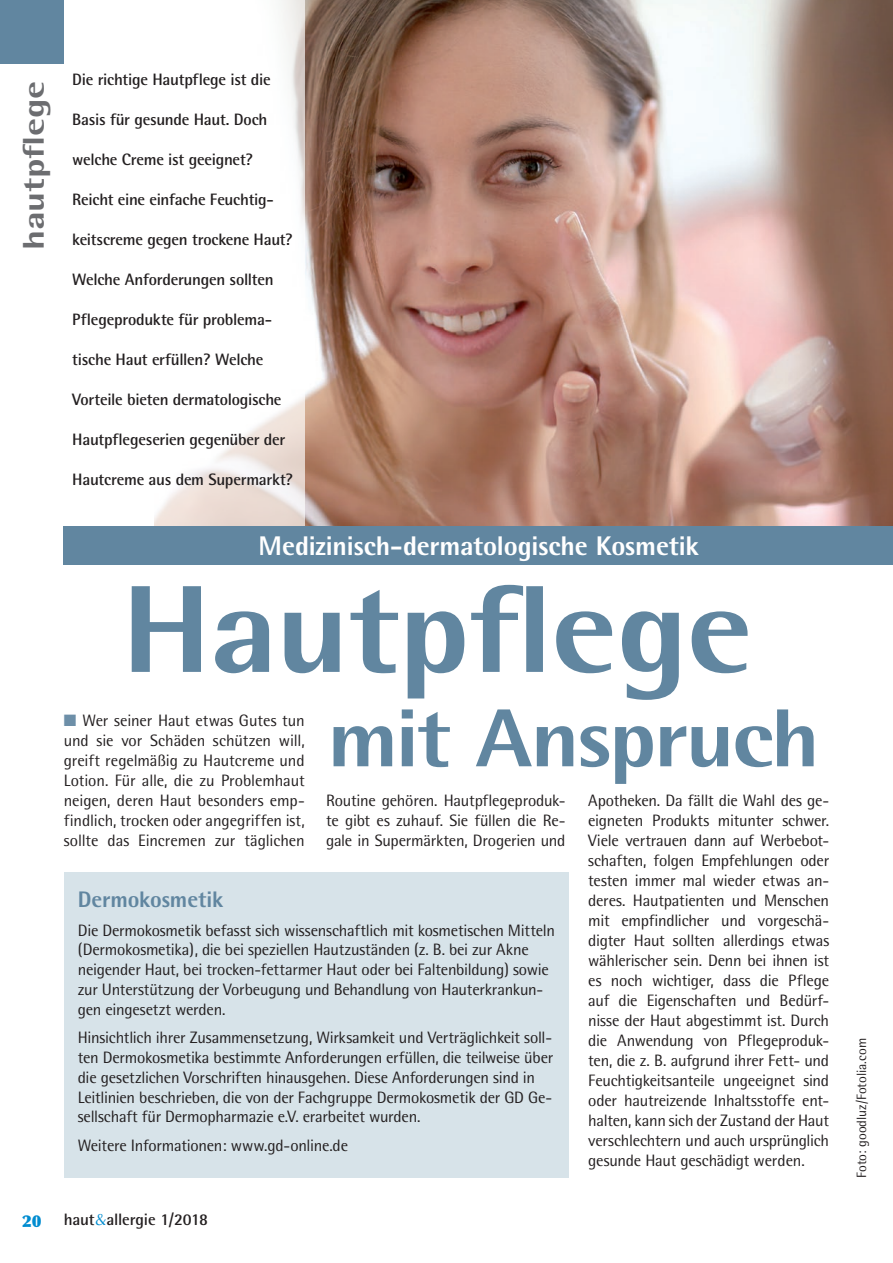
<style>
.page{position:relative;width:893px;height:1263px;background:#fff}
.page>*{position:absolute;margin:0;border:0;box-sizing:border-box;transform-origin:0 0}
.t1{font:800 124.2px "Rotis Semi Sans";letter-spacing:-.01em;color:#6186a0;scale:1.11 1}
.t2{font:800 82.35px "Rotis Semi Sans";letter-spacing:-.025em;color:#6186a0;scale:1.11 1}
.t3{font:800 30px "Rotis Semi Sans";letter-spacing:-.005em;color:#6c6d70;scale:1.25 1}
.t4{font:800 27px "Rotis Semi Sans";letter-spacing:-.005em;color:#fff}
.t5{font:800 22.5px "Rotis Semi Sans";letter-spacing:-.005em;color:#6186a0}
.t6{font:16.5px/20px "Rotis Semi Sans";letter-spacing:-.015em;color:#231f20;text-align:justify}
.t7{font:700 16.5px "Rotis Semi Sans";letter-spacing:-.015em;color:#231f20}
.t8{font:900 16.5px "Optima";color:#008cd0}
.t9{font:13.5px "Rotis Semi Sans";color:#231f20}
.s1{color:#6d8fa8}
.s2{font-family:"Optima";font-weight:400;color:#008cd0}
</style>
<div class="page">
<img style="left:305px;top:0;width:588px;height:527px">
<div style="left:0;top:0;width:64px;height:64px;background:#6186a0"></div>
<div style="left:64px;top:527px;width:829px;height:38px;background:#6186a0"></div>
<div style="left:64px;top:873px;width:504px;height:305px;background:#d7e3e9"></div>
<h3 class="t3" style="left:15px;top:250px;width:137px;rotate:-90deg">hautpflege</h3>
<p class="t7" style="left:72px;top:69px;width:200px">Die richtige Hautpflege ist die</p>
<p class="t7" style="left:72px;top:109px;width:197px">Basis für gesunde Haut. Doch</p>
<p class="t7" style="left:72px;top:149px;width:182px">welche Creme ist geeignet?</p>
<p class="t7" style="left:72px;top:189px;width:203px">Reicht eine einfache Feuchtig-</p>
<p class="t7" style="left:72px;top:229px;width:222px">keitscreme gegen trockene Haut?</p>
<p class="t7" style="left:72px;top:269px;width:203px">Welche Anforderungen sollten</p>
<p class="t7" style="left:72px;top:309px;width:201px">Pflegeprodukte für problema-</p>
<p class="t7" style="left:72px;top:349px;width:193px">tische Haut erfüllen? Welche</p>
<p class="t7" style="left:72px;top:389px;width:211px">Vorteile bieten dermatologische</p>
<p class="t7" style="left:72px;top:429px;width:215px">Hautpflegeserien gegenüber der</p>
<p class="t7" style="left:72px;top:469px;width:222px">Hautcreme aus dem Supermarkt?</p>
<h3 class="t4" style="left:259px;top:529px;width:442px">Medizinisch-dermatologische Kosmetik</h3>
<h1 class="t1" style="left:122px;top:551px;width:570px">Hautpflege</h1>
<h2 class="t2" style="left:327px;top:686px;width:445px">mit Anspruch</h2>
<p class="t6" style="left:64px;top:710px;width:242px"><span class="s1">■</span> Wer seiner Haut etwas Gutes tun und sie vor Schäden schützen will, greift regelmäßig zu Hautcreme und Lotion. Für alle, die zu Problemhaut neigen, deren Haut besonders emp&shy;findlich, trocken oder angegriffen ist, sollte das Eincremen zur täglichen</p>
<p class="t6" style="left:326px;top:790px;width:241px">Routine gehören. Hautpflegeproduk&shy;te gibt es zuhauf. Sie füllen die Re&shy;gale in Supermärkten, Drogerien und</p>
<p class="t6" style="left:588px;top:790px;width:242px">Apotheken. Da fällt die Wahl des ge&shy;eigneten Produkts mitunter schwer.<br>Viele vertrauen dann auf Werbebot&shy;schaften, folgen Empfehlungen oder testen immer mal wieder etwas an&shy;deres. Hautpatienten und Menschen mit empfindlicher und vorgeschä&shy;digter Haut sollten allerdings etwas wählerischer sein. Denn bei ihnen ist es noch wichtiger, dass die Pflege auf die Eigenschaften und Bedürf&shy;nisse der Haut abgestimmt ist. Durch die Anwendung von Pflegeproduk&shy;ten, die z. B. aufgrund ihrer Fett- und Feuchtigkeitsanteile ungeeignet sind oder hautreizende Inhaltsstoffe ent&shy;halten, kann sich der Zustand der Haut verschlechtern und auch ursprünglich gesunde Haut geschädigt werden.</p>
<h3 class="t5" style="left:78px;top:885px;width:147px">Dermokosmetik</h3>
<p class="t6" style="left:78px;top:920px;width:479px;text-align:left">Die Dermokosmetik befasst sich wissenschaftlich mit kosmetischen Mitteln (Dermokosmetika), die bei speziellen Hautzuständen (z. B. bei zur Akne neigender Haut, bei trocken-fettarmer Haut oder bei Faltenbildung) sowie zur Unterstützung der Vorbeugung und Behandlung von Hauterkrankun&shy;gen eingesetzt werden.</p>
<p class="t6" style="left:78px;top:1027px;width:477px;text-align:left">Hinsichtlich ihrer Zusammensetzung, Wirksamkeit und Verträglichkeit soll&shy;ten Dermokosmetika bestimmte Anforderungen erfüllen, die teilweise über die gesetzlichen Vorschriften hinausgehen. Diese Anforderungen sind in Leitlinien beschrieben, die von der Fachgruppe Dermokosmetik der GD Ge&shy;sellschaft für Dermopharmazie e.V. erarbeitet wurden.</p>
<p class="t6" style="left:78px;top:1135px;width:272px">Weitere Informationen: www.gd-online.de</p>
<p class="t8" style="left:22px;top:1211px;width:21px">20</p>
<p class="t7" style="left:64px;top:1209px;width:146px">haut<span class="s2">&amp;</span>allergie 1/2018</p>
<p class="t9" style="left:854px;top:1178px;width:141px;rotate:-90deg">Foto: goodluz/Fotolia.com</p>
</div>
